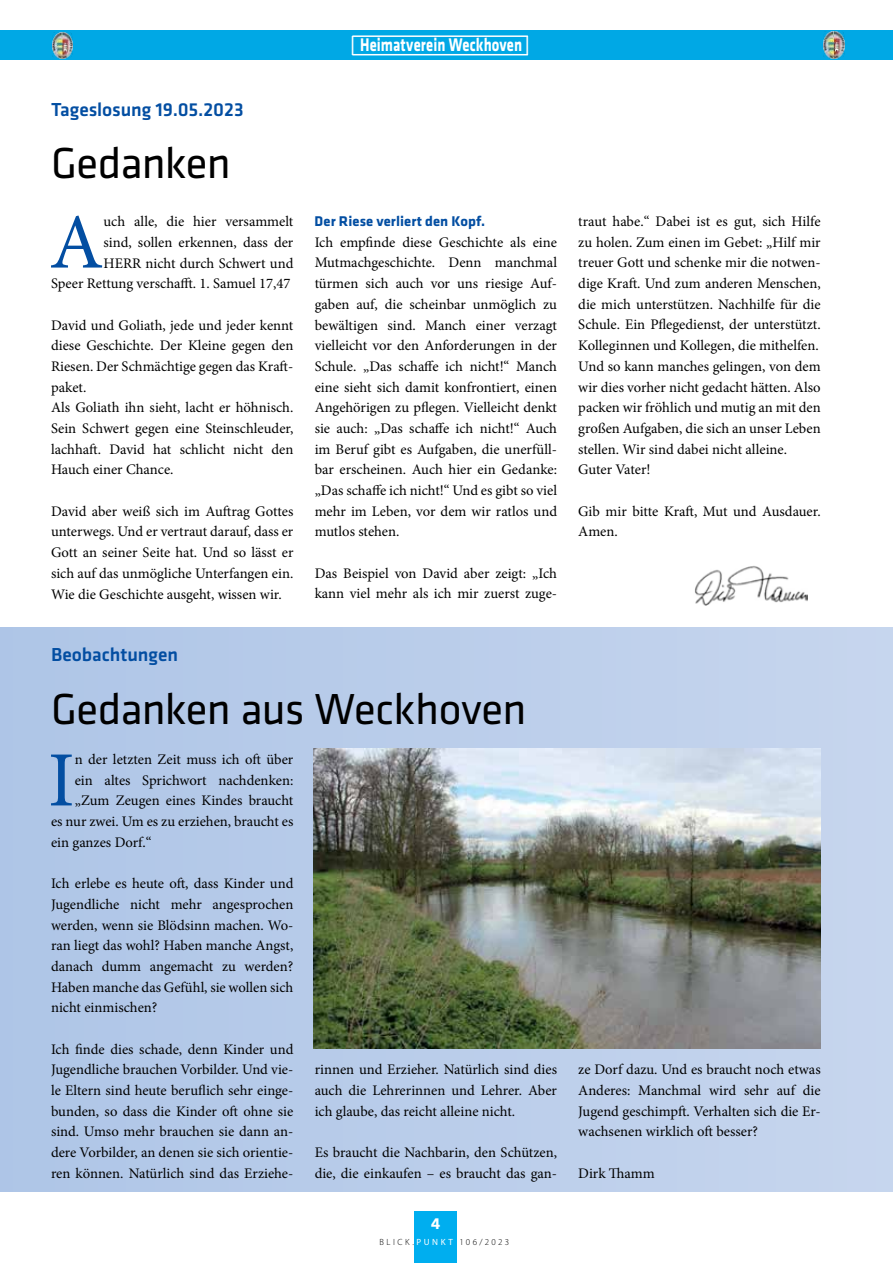
<style>
.page{position:relative;width:893px;height:1263px;background:#fff}
.page>*{position:absolute;margin:0;border:0;box-sizing:border-box;transform-origin:0 0}
.t1{font:78.3px "Minion Pro";color:#034ea2}
.t2{font:45px "Klavika";letter-spacing:-.015em;color:#000}
.t3{font:500 19.5px "Klavika";color:#034ea2}
.t4{font:700 19.05px "Klavika";letter-spacing:.005em;color:#fff;scale:.77 1}
.t5{font:700 16.5px "Klavika";color:#fff}
.t6{font:14.7px/20.7px "Minion Pro";color:#000;text-align:justify}
.t7{font:700 14.7px "Klavika";letter-spacing:.005em;color:#034ea2}
.t8{font:300 9px "Myriad Pro";letter-spacing:.275em;color:#000}
.s1{font-weight:400;color:#fff}
</style>
<div class="page">
<div style="left:415px;top:1212px;width:42px;height:51px;background:#00aeef"></div>
<div style="left:0;top:627px;width:893px;height:564px;background:linear-gradient(to right,#aec5e7,#c7d6ee)"></div>
<img style="left:694px;top:566px;width:114px;height:40px">
<div style="left:0;top:31px;width:893px;height:29px;background:#00a8e5"></div>
<hr style="left:352px;top:35px;width:176px;height:2px;background:#fff">
<hr style="left:352px;top:54px;width:176px;height:1px;background:#fff">
<img style="left:314px;top:748px;width:507px;height:300px">
<img style="left:823px;top:32px;width:21px;height:27px">
<img style="left:52px;top:32px;width:21px;height:27px">
<h3 class="t3" style="left:51px;top:99px;width:194px">Tageslosung 19.05.2023</h3>
<h2 class="t2" style="left:51px;top:140px;width:181px">Gedanken</h2>
<h1 class="t1" style="left:49px;top:190px;width:56px">A</h1>
<p class="t6" style="left:51px;top:211px;width:244px;text-align:right">uch alle, die hier versammelt<br>sind, sollen erkennen, dass der<br>HERR nicht durch Schwert und<br>Speer Rettung verschafft. 1. Samuel 17,47</p>
<p class="t6" style="left:51px;top:315px;width:244px;text-align:left">David und Goliath, jede und jeder kennt diese Geschichte. Der Kleine gegen den Riesen. Der Schmächtige gegen das Kraft&shy;paket.<br>Als Goliath ihn sieht, lacht er höhnisch.<br>Sein Schwert gegen eine Steinschleuder, lachhaft. David hat schlicht nicht den Hauch einer Chance.</p>
<p class="t6" style="left:51px;top:501px;width:244px">David aber weiß sich im Auftrag Gottes unterwegs. Und er vertraut darauf, dass er Gott an seiner Seite hat. Und so lässt er sich auf das unmögliche Unterfangen ein.<br>Wie die Geschichte ausgeht, wissen wir.</p>
<p class="t4" style="left:351px;top:34px;width:233px">| Heimatverein Weckhoven |</p>
<p class="t7" style="left:315px;top:213px;width:172px">Der Riese verliert den Kopf.</p>
<p class="t6" style="left:315px;top:232px;width:244px">Ich empfinde diese Geschichte als eine Mutmachgeschichte. Denn manchmal türmen sich auch vor uns riesige Auf&shy;gaben auf, die scheinbar unmöglich zu bewältigen sind. Manch einer verzagt vielleicht vor den Anforderungen in der Schule. „Das schaffe ich nicht!“ Manch eine sieht sich damit konfrontiert, einen Angehörigen zu pflegen. Vielleicht denkt sie auch: „Das schaffe ich nicht!“ Auch im Beruf gibt es Aufgaben, die unerfüll&shy;bar erscheinen. Auch hier ein Gedanke: „Das schaffe ich nicht!“ Und es gibt so viel mehr im Leben, vor dem wir ratlos und mutlos stehen.</p>
<p class="t6" style="left:315px;top:563px;width:244px">Das Beispiel von David aber zeigt: „Ich kann viel mehr als ich mir zuerst zuge-</p>
<h3 class="t3" style="left:51px;top:644px;width:129px">Beobachtungen</h3>
<h2 class="t2" style="left:51px;top:685px;width:477px">Gedanken aus Weckhoven</h2>
<h1 class="t1" style="left:48px;top:728px;width:28px">I</h1>
<p class="t6" style="left:75px;top:749px;width:220px">n der letzten Zeit muss ich oft über</p>
<p class="t6" style="left:75px;top:770px;width:220px">ein altes Sprichwort nachdenken:</p>
<p class="t6" style="left:75px;top:790px;width:220px">„Zum Zeugen eines Kindes braucht</p>
<p class="t6" style="left:51px;top:811px;width:244px">es nur zwei. Um es zu erziehen, braucht es</p>
<p class="t6" style="left:51px;top:832px;width:102px">ein ganzes Dorf.“</p>
<p class="t6" style="left:51px;top:873px;width:244px">Ich erlebe es heute oft, dass Kinder und Jugendliche nicht mehr angesprochen werden, wenn sie Blödsinn machen. Wo&shy;ran liegt das wohl? Haben manche Angst, danach dumm angemacht zu werden?<br>Haben manche das Gefühl, sie wollen sich nicht einmischen?</p>
<p class="t6" style="left:51px;top:1039px;width:244px">Ich finde dies schade, denn Kinder und Jugendliche brauchen Vorbilder. Und vie&shy;le Eltern sind heute beruflich sehr einge&shy;bunden, so dass die Kinder oft ohne sie sind. Umso mehr brauchen sie dann an&shy;dere Vorbilder, an denen sie sich orientie&shy;ren können. Natürlich sind das Erziehe-</p>
<p class="t6" style="left:315px;top:1059px;width:244px">rinnen und Erzieher. Natürlich sind dies auch die Lehrerinnen und Lehrer. Aber ich glaube, das reicht alleine nicht.</p>
<p class="t6" style="left:315px;top:1142px;width:244px">Es braucht die Nachbarin, den Schützen, die, die einkaufen – es braucht das gan-</p>
<p class="t5" style="left:431px;top:1215px;width:11px">4</p>
<p class="t8" style="left:379px;top:1237px;width:131px">Blick.<span class="s1">Punkt</span> 106/2023</p>
<p class="t6" style="left:578px;top:211px;width:244px;text-align:left">traut habe.“ Dabei ist es gut, sich Hilfe zu holen. Zum einen im Gebet: „Hilf mir treuer Gott und schenke mir die notwen&shy;dige Kraft. Und zum anderen Menschen, die mich unterstützen. Nachhilfe für die Schule. Ein Pflegedienst, der unterstützt.<br>Kolleginnen und Kollegen, die mithelfen.<br>Und so kann manches gelingen, von dem wir dies vorher nicht gedacht hätten. Also packen wir fröhlich und mutig an mit den großen Aufgaben, die sich an unser Leben stellen. Wir sind dabei nicht alleine.<br>Guter Vater!</p>
<p class="t6" style="left:578px;top:501px;width:244px">Gib mir bitte Kraft, Mut und Ausdauer.<br>Amen.</p>
<p class="t6" style="left:578px;top:1059px;width:244px">ze Dorf dazu. Und es braucht noch etwas Anderes: Manchmal wird sehr auf die Jugend geschimpft. Verhalten sich die Er&shy;wachsenen wirklich oft besser?</p>
<p class="t6" style="left:578px;top:1163px;width:78px">Dirk Thamm</p>
</div>
